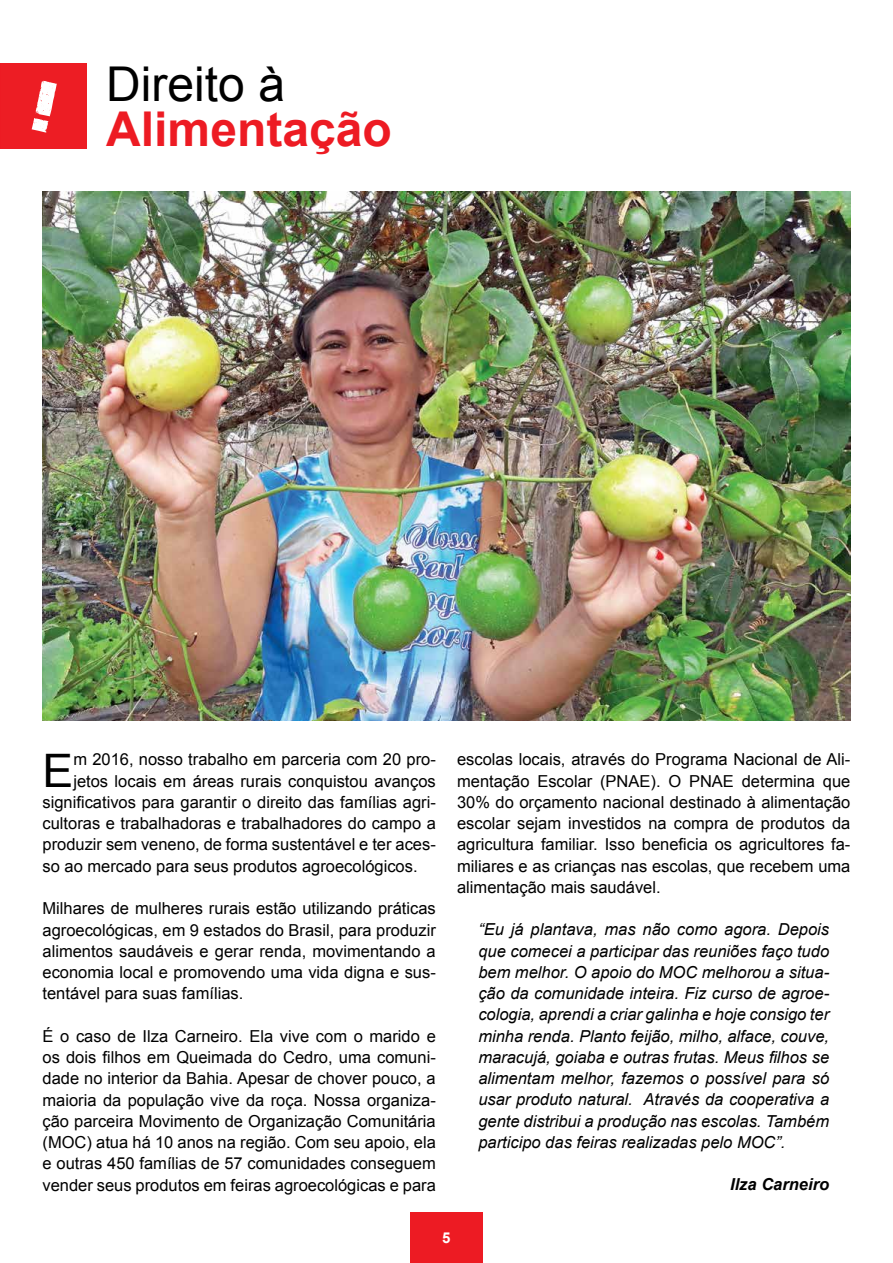
<style>
.page{position:relative;width:893px;height:1263px;background:#fff}
.page>*{position:absolute;margin:0;border:0;box-sizing:border-box;transform-origin:0 0}
.t1{font:700 48px "Arial";color:#ed1b23}
.t2{font:48px "Arial";color:#000}
.t3{font:46.2px "Arial";color:#000}
.t4{font:16.5px/21.3px "Arial";color:#000;text-align:justify}
.t5{font:italic 16.5px/21.3px "Arial";color:#000;text-align:justify}
.t6{font:italic 700 16.5px "Arial";color:#000}
.t7{font:700 15px "Arial";color:#fff}
</style>
<div class="page">
<div style="left:410px;top:1212px;width:72px;height:51px;background:#ed1b23"></div>
<img style="left:43px;top:191px;width:807px;height:530px">
<div style="left:0;top:64px;width:87px;height:85px;background:#ed1b23"></div>
<svg style="left:32px;top:81px;width:25px;height:52px"></svg>
<h1 class="t2" style="left:106px;top:53px;width:180px">Direito à</h1>
<h1 class="t1" style="left:106px;top:97px;width:287px">Alimentação</h1>
<h2 class="t3" style="left:43px;top:740px;width:32px">E</h2>
<p class="t4" style="left:73px;top:749px;width:364px">m 2016, nosso trabalho em parceria com 20 pro-</p>
<p class="t4" style="left:73px;top:770px;width:364px">jetos locais em áreas rurais conquistou avanços</p>
<p class="t4" style="left:43px;top:792px;width:395px">significativos para garantir o direito das famílias agri-</p>
<p class="t4" style="left:43px;top:813px;width:395px">cultoras e trabalhadoras e trabalhadores do campo a</p>
<p class="t4" style="left:43px;top:834px;width:395px">produzir sem veneno, de forma sustentável e ter aces-</p>
<p class="t4" style="left:43px;top:855px;width:377px">so ao mercado para seus produtos agroecológicos.</p>
<p class="t4" style="left:43px;top:898px;width:395px">Milhares de mulheres rurais estão utilizando práticas agroecológicas, em 9 estados do Brasil, para produzir alimentos saudáveis e gerar renda, movimentando a economia local e promovendo uma vida digna e sus&shy;tentável para suas famílias.</p>
<p class="t4" style="left:43px;top:1025px;width:395px">É o caso de Ilza Carneiro. Ela vive com o marido e os dois filhos em Queimada do Cedro, uma comuni&shy;dade no interior da Bahia. Apesar de chover pouco, a maioria da população vive da roça. Nossa organiza&shy;ção parceira Movimento de Organização Comunitária (MOC) atua há 10 anos na região. Com seu apoio, ela e outras 450 famílias de 57 comunidades conseguem vender seus produtos em feiras agroecológicas e para</p>
<p class="t4" style="left:457px;top:749px;width:395px">escolas locais, através do Programa Nacional de Ali&shy;mentação Escolar (PNAE). O PNAE determina que 30% do orçamento nacional destinado à alimentação escolar sejam investidos na compra de produtos da agricultura familiar. Isso beneficia os agricultores fa&shy;miliares e as crianças nas escolas, que recebem uma alimentação mais saudável.</p>
<p class="t5" style="left:478px;top:919px;width:352px">“Eu já plantava, mas não como agora. Depois que comecei a participar das reuniões faço tudo bem melhor. O apoio do MOC melhorou a situa&shy;ção da comunidade inteira. Fiz curso de agroe&shy;cologia, aprendi a criar galinha e hoje consigo ter minha renda. Planto feijão, milho, alface, couve, maracujá, goiaba e outras frutas. Meus filhos se alimentam melhor, fazemos o possível para só usar produto natural. Através da cooperativa a gente distribui a produção nas escolas. Também participo das feiras realizadas pelo MOC”.</p>
<p class="t6" style="left:730px;top:1174px;width:101px">Ilza Carneiro</p>
<p class="t7" style="left:442px;top:1228px;width:10px">5</p>
</div>
